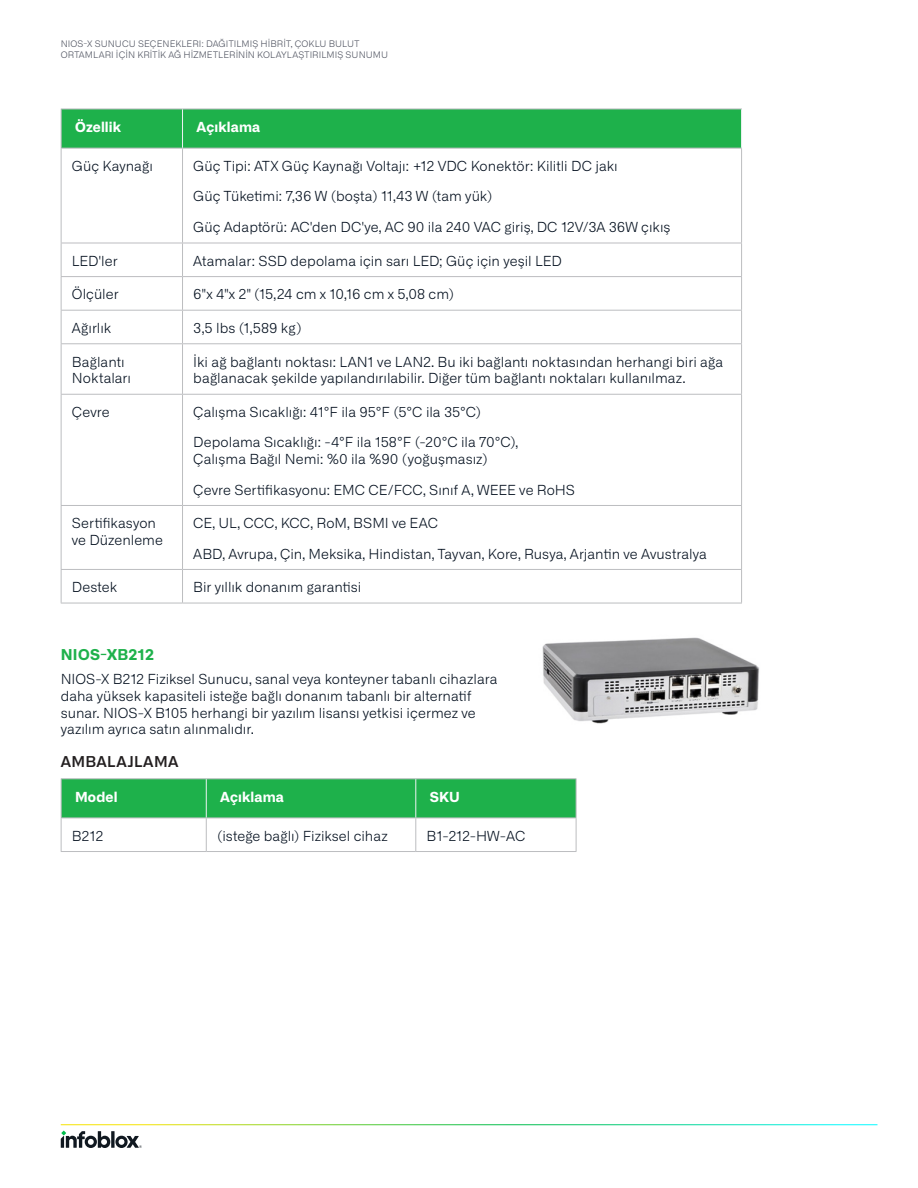
<style>
.page{position:relative;width:918px;height:1188px;background:#fff}
.page>*{position:absolute;margin:0;border:0;box-sizing:border-box;transform-origin:0 0}
.Heading_level_2{font:600 15px "Alliance No.2";letter-spacing:.025em;color:#231f20}
.Heading_Level_1{font:700 15px "Alliance No.2";letter-spacing:.02em;color:#1eb14b}
.Teable-Text-Left{font:300 13.8px/16.8px "Alliance No.1";color:#030f1e}
.body_text{font:300 13.8px/16.8px "Alliance No.1";color:#030f1e}
.Table_Header_Left{font:700 13.8px "Alliance No.1";letter-spacing:.01em;color:#fff}
.t1{font:300 9px/10.5px "Alliance No.1";letter-spacing:.005em;color:#4d515e}
</style>
<div class="page">
<svg style="left:61px;top:1131px;width:81px;height:17px"></svg>
<div style="left:62px;top:110px;width:679px;height:38px;background:#1eb14b"></div>
<hr style="left:61px;top:148px;width:122px;height:1px;background:#bcbdc0">
<hr style="left:183px;top:148px;width:559px;height:1px;background:#bcbdc0">
<hr style="left:61px;top:109px;width:122px;height:1px;background:#bcbdc0">
<hr style="left:61px;top:109px;width:1px;height:39px;background:#bcbdc0">
<hr style="left:183px;top:109px;width:559px;height:1px;background:#bcbdc0">
<hr style="left:61px;top:148px;width:1px;height:95px;background:#bcbdc0">
<hr style="left:182px;top:148px;width:1px;height:95px;background:#bcbdc0">
<hr style="left:741px;top:148px;width:1px;height:95px;background:#bcbdc0">
<hr style="left:61px;top:243px;width:122px;height:1px;background:#bcbdc0">
<hr style="left:61px;top:243px;width:1px;height:33px;background:#bcbdc0">
<hr style="left:183px;top:243px;width:559px;height:1px;background:#bcbdc0">
<hr style="left:182px;top:243px;width:1px;height:33px;background:#bcbdc0">
<hr style="left:741px;top:243px;width:1px;height:33px;background:#bcbdc0">
<hr style="left:61px;top:276px;width:122px;height:1px;background:#bcbdc0">
<hr style="left:61px;top:277px;width:1px;height:33px;background:#bcbdc0">
<hr style="left:183px;top:276px;width:559px;height:1px;background:#bcbdc0">
<hr style="left:182px;top:277px;width:1px;height:33px;background:#bcbdc0">
<hr style="left:741px;top:277px;width:1px;height:33px;background:#bcbdc0">
<hr style="left:61px;top:310px;width:122px;height:1px;background:#bcbdc0">
<hr style="left:61px;top:311px;width:1px;height:32px;background:#bcbdc0">
<hr style="left:183px;top:310px;width:559px;height:1px;background:#bcbdc0">
<hr style="left:182px;top:311px;width:1px;height:32px;background:#bcbdc0">
<hr style="left:741px;top:311px;width:1px;height:32px;background:#bcbdc0">
<hr style="left:61px;top:343px;width:122px;height:1px;background:#bcbdc0">
<hr style="left:61px;top:344px;width:1px;height:50px;background:#bcbdc0">
<hr style="left:183px;top:343px;width:559px;height:1px;background:#bcbdc0">
<hr style="left:182px;top:344px;width:1px;height:50px;background:#bcbdc0">
<hr style="left:741px;top:344px;width:1px;height:50px;background:#bcbdc0">
<hr style="left:61px;top:394px;width:122px;height:1px;background:#bcbdc0">
<hr style="left:61px;top:395px;width:1px;height:110px;background:#bcbdc0">
<hr style="left:183px;top:394px;width:559px;height:1px;background:#bcbdc0">
<hr style="left:182px;top:395px;width:1px;height:110px;background:#bcbdc0">
<hr style="left:741px;top:395px;width:1px;height:110px;background:#bcbdc0">
<hr style="left:61px;top:505px;width:122px;height:1px;background:#bcbdc0">
<hr style="left:61px;top:506px;width:1px;height:63px;background:#bcbdc0">
<hr style="left:183px;top:505px;width:559px;height:1px;background:#bcbdc0">
<hr style="left:182px;top:506px;width:1px;height:63px;background:#bcbdc0">
<hr style="left:741px;top:506px;width:1px;height:63px;background:#bcbdc0">
<hr style="left:61px;top:569px;width:122px;height:1px;background:#bcbdc0">
<hr style="left:61px;top:570px;width:1px;height:33px;background:#bcbdc0">
<hr style="left:183px;top:569px;width:559px;height:1px;background:#bcbdc0">
<hr style="left:182px;top:570px;width:1px;height:33px;background:#bcbdc0">
<hr style="left:741px;top:570px;width:1px;height:33px;background:#bcbdc0">
<hr style="left:61px;top:603px;width:122px;height:1px;background:#bcbdc0">
<hr style="left:183px;top:603px;width:559px;height:1px;background:#bcbdc0">
<hr style="left:182px;top:109px;width:1px;height:39px;background:#edf3f3">
<hr style="left:741px;top:109px;width:1px;height:39px;background:#edf3f3">
<div style="left:62px;top:779px;width:514px;height:39px;background:#1eb14b"></div>
<hr style="left:61px;top:818px;width:145px;height:1px;background:#bcbdc0">
<hr style="left:206px;top:818px;width:210px;height:1px;background:#bcbdc0">
<hr style="left:416px;top:818px;width:160px;height:1px;background:#bcbdc0">
<hr style="left:61px;top:778px;width:145px;height:1px;background:#bcbdc0">
<hr style="left:61px;top:779px;width:1px;height:39px;background:#bcbdc0">
<hr style="left:206px;top:778px;width:210px;height:1px;background:#bcbdc0">
<hr style="left:416px;top:778px;width:160px;height:1px;background:#bcbdc0">
<hr style="left:576px;top:779px;width:1px;height:39px;background:#bcbdc0">
<hr style="left:61px;top:818px;width:1px;height:33px;background:#bcbdc0">
<hr style="left:206px;top:818px;width:1px;height:33px;background:#bcbdc0">
<hr style="left:415px;top:818px;width:1px;height:33px;background:#bcbdc0">
<hr style="left:576px;top:818px;width:1px;height:33px;background:#bcbdc0">
<hr style="left:61px;top:851px;width:145px;height:1px;background:#bcbdc0">
<hr style="left:206px;top:851px;width:210px;height:1px;background:#bcbdc0">
<hr style="left:416px;top:851px;width:160px;height:1px;background:#bcbdc0">
<hr style="left:206px;top:779px;width:1px;height:39px;background:#edf3f3">
<hr style="left:415px;top:779px;width:1px;height:39px;background:#edf3f3">
<img style="left:542px;top:637px;width:218px;height:87px">
<p class="t1" style="left:61px;top:39px;width:329px">NIOS-X SUNUCU SEÇENEKLERI: DAĞITILMIŞ HİBRİT, ÇOKLU BULUT<br>ORTAMLARI İÇİN KRİTİK AĞ HİZMETLERİNİN KOLAYLAŞTIRILMIŞ SUNUMU</p>
<p class="Table_Header_Left" style="left:75px;top:118px;width:47px">Özellik</p>
<p class="Table_Header_Left" style="left:197px;top:118px;width:65px">Açıklama</p>
<p class="Teable-Text-Left" style="left:72px;top:158px;width:83px">Güç Kaynağı</p>
<p class="Teable-Text-Left" style="left:193px;top:158px;width:426px">Güç Tipi: ATX Güç Kaynağı Voltajı: +12 VDC Konektör: Kilitli DC jakı</p>
<p class="Teable-Text-Left" style="left:193px;top:188px;width:301px">Güç Tüketimi: 7,36 W (boşta) 11,43 W (tam yük)</p>
<p class="Teable-Text-Left" style="left:193px;top:218px;width:479px">Güç Adaptörü: AC'den DC'ye, AC 90 ila 240 VAC giriş, DC 12V/3A 36W çıkış</p>
<p class="Teable-Text-Left" style="left:72px;top:252px;width:47px">LED'ler</p>
<p class="Teable-Text-Left" style="left:193px;top:252px;width:370px">Atamalar: SSD depolama için sarı LED; Güç için yeşil LED</p>
<p class="Teable-Text-Left" style="left:72px;top:286px;width:48px">Ölçüler</p>
<p class="Teable-Text-Left" style="left:193px;top:286px;width:262px">6"x 4"x 2" (15,24 cm x 10,16 cm x 5,08 cm)</p>
<p class="Teable-Text-Left" style="left:72px;top:320px;width:41px">Ağırlık</p>
<p class="Teable-Text-Left" style="left:193px;top:320px;width:110px">3,5 lbs (1,589 kg)</p>
<p class="Teable-Text-Left" style="left:72px;top:353px;width:61px">Bağlantı<br>Noktaları</p>
<p class="Teable-Text-Left" style="left:193px;top:353px;width:531px">İki ağ bağlantı noktası: LAN1 ve LAN2. Bu iki bağlantı noktasından herhangi biri ağa bağlanacak şekilde yapılandırılabilir. Diğer tüm bağlantı noktaları kullanılmaz.</p>
<p class="Teable-Text-Left" style="left:72px;top:404px;width:39px">Çevre</p>
<p class="Teable-Text-Left" style="left:193px;top:404px;width:289px">Çalışma Sıcaklığı: 41°F ila 95°F (5°C ila 35°C)</p>
<p class="Teable-Text-Left" style="left:193px;top:434px;width:326px">Depolama Sıcaklığı: -4°F ila 158°F (-20°C ila 70°C),<br>Çalışma Bağıl Nemi: %0 ila %90 (yoğuşmasız)</p>
<p class="Teable-Text-Left" style="left:193px;top:481px;width:383px">Çevre Sertifikasyonu: EMC CE/FCC, Sınıf A, WEEE ve RoHS</p>
<p class="Teable-Text-Left" style="left:72px;top:515px;width:93px">Sertifikasyon ve Düzenleme</p>
<p class="Teable-Text-Left" style="left:193px;top:515px;width:246px">CE, UL, CCC, KCC, RoM, BSMI ve EAC</p>
<p class="Teable-Text-Left" style="left:193px;top:545px;width:515px">ABD, Avrupa, Çin, Meksika, Hindistan, Tayvan, Kore, Rusya, Arjantin ve Avustralya</p>
<p class="Teable-Text-Left" style="left:72px;top:579px;width:47px">Destek</p>
<p class="Teable-Text-Left" style="left:193px;top:579px;width:170px">Bir yıllık donanım garantisi</p>
<p class="Heading_Level_1" style="left:61px;top:645px;width:95px">NIOS-XB212</p>
<p class="body_text" style="left:61px;top:670px;width:438px">NIOS-X B212 Fiziksel Sunucu, sanal veya konteyner tabanlı cihazlara daha yüksek kapasiteli isteğe bağlı donanım tabanlı bir alternatif sunar. NIOS-X B105 herhangi bir yazılım lisansı yetkisi içermez ve yazılım ayrıca satın alınmalıdır.</p>
<p class="Heading_level_2" style="left:61px;top:752px;width:119px">AMBALAJLAMA</p>
<p class="Table_Header_Left" style="left:75px;top:788px;width:44px">Model</p>
<p class="Table_Header_Left" style="left:220px;top:788px;width:65px">Açıklama</p>
<p class="Table_Header_Left" style="left:430px;top:788px;width:32px">SKU</p>
<p class="Teable-Text-Left" style="left:72px;top:827px;width:33px">B212</p>
<p class="Teable-Text-Left" style="left:217px;top:827px;width:172px">(isteğe bağlı) Fiziksel cihaz</p>
<p class="Teable-Text-Left" style="left:427px;top:827px;width:100px">B1-212-HW-AC</p>
</div>
